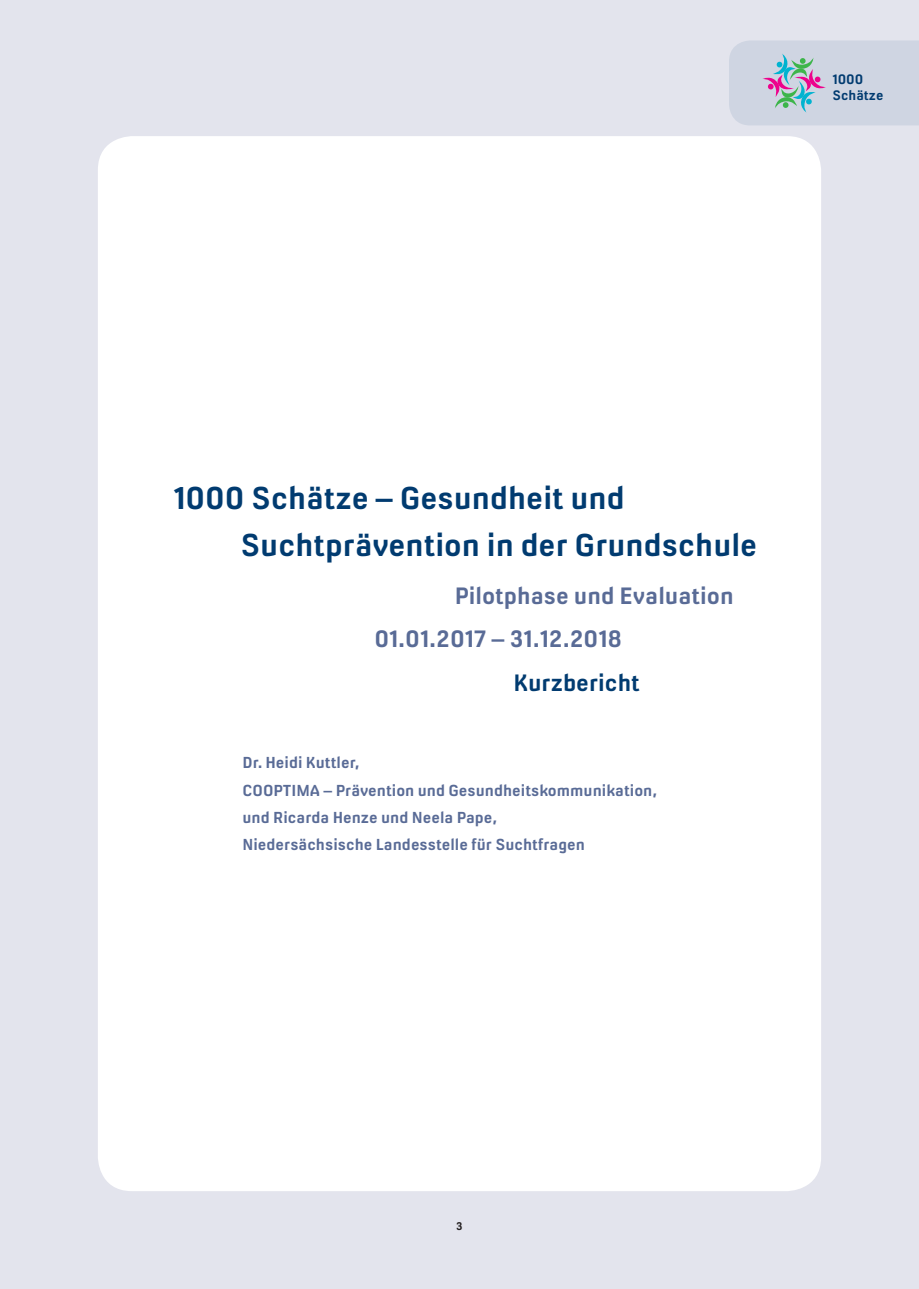
<style>
.page{position:relative;width:919px;height:1289px;background:#fff}
.page>*{position:absolute;margin:0;border:0;box-sizing:border-box;transform-origin:0 0}
.t1{font:700 29.7px/47.2px "Milibus Rg";color:#013b70}
.t2{font:700 22.35px/43.7px "Milibus Rg";color:#596b96}
.t3{font:700 22.35px "Milibus Rg";color:#013b70}
.t4{font:700 15px/27px "Milibus Rg";color:#596b96}
.t5{font:700 12.9px/16.2px "Milibus Rg";color:#013b70}
.t6{font:700 10.5px "Milibus Rg";color:#231f20}
</style>
<div class="page">
<div style="left:0;top:0;width:918px;height:1288px;background:#e3e4ed"></div>
<svg style="left:729px;top:40px;width:189px;height:85px;background:#c8cfdc"></svg>
<div style="left:98px;top:136px;width:723px;height:1055px;background:#fff;border-radius:34px"></div>
<p class="t5" style="left:832px;top:71px;width:52px">1000<br>Schätze</p>
<h1 class="t1" style="left:240px;top:474px;width:518px;text-indent:-67px">1000 Schätze – Gesundheit und<br>Suchtprävention in der Grundschule</h1>
<h2 class="t2" style="left:374px;top:573px;width:361px;text-indent:80px">Pilotphase und Evaluation<br>01.01.2017 – 31.12.2018</h2>
<h2 class="t3" style="left:513px;top:669px;width:128px">Kurzbericht</h2>
<p class="t4" style="left:242px;top:749px;width:416px">Dr. Heidi Kuttler,<br>COOPTIMA – Prävention und Gesundheitskommunikation, und Ricarda Henze und Neela Pape,<br>Niedersächsische Landesstelle für Suchtfragen</p>
<p class="t6" style="left:456px;top:1219px;width:8px">3</p>
</div>
